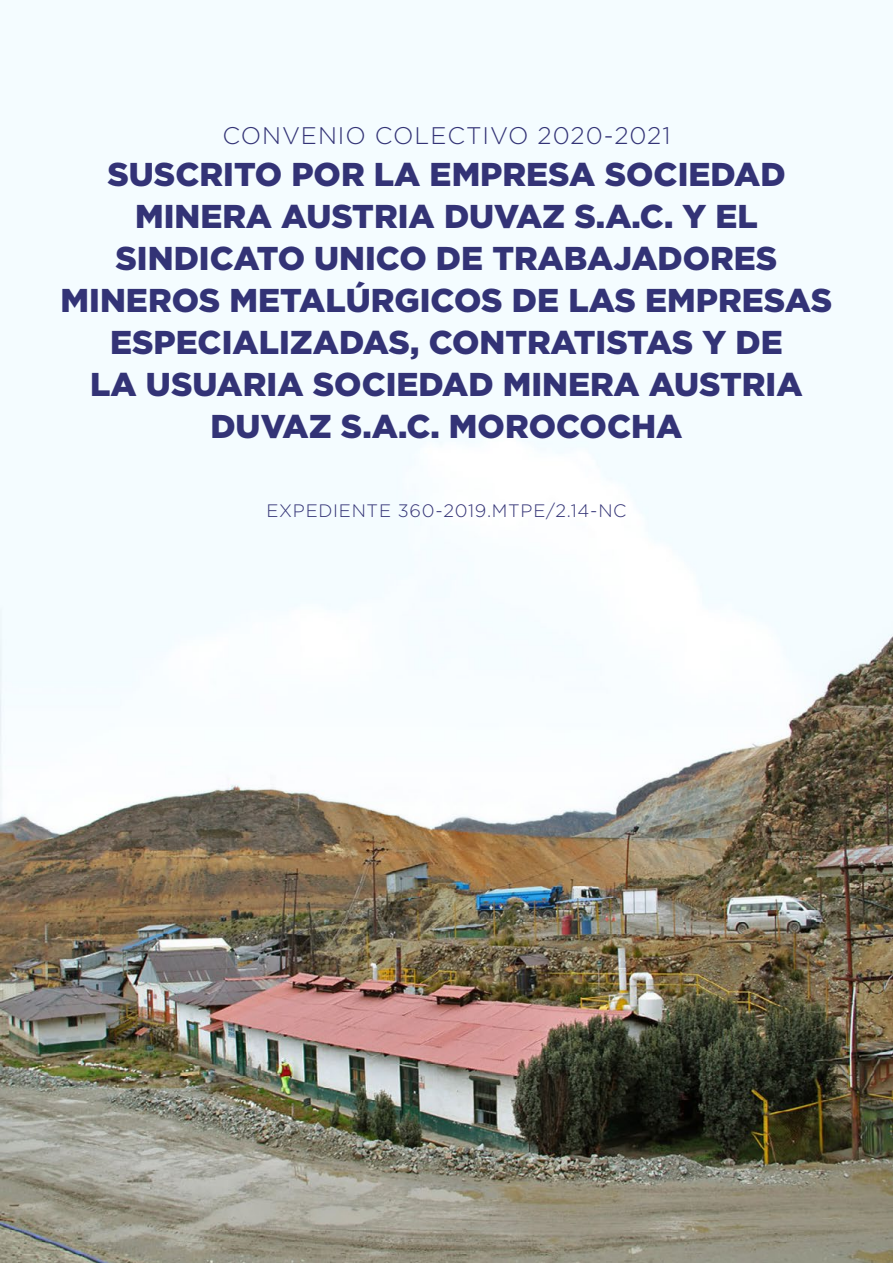
<style>
.page{position:relative;width:893px;height:1263px;background:#fff}
.page>*{position:absolute;margin:0;border:0;box-sizing:border-box;transform-origin:0 0}
.t1{font:900 33px/42px "Gotham";color:#333376;text-align:center}
.t2{font:300 24px "Gotham";letter-spacing:.04em;color:#333376}
.t3{font:300 18px "Gotham";letter-spacing:.04em;color:#333376}
</style>
<div class="page">
<img style="left:0;top:0;width:893px;height:1263px">
<p class="t2" style="left:223px;top:122px;width:449px">CONVENIO COLECTIVO 2020-2021</p>
<p class="t1" style="left:61px;top:153px;width:773px">SUSCRITO POR LA EMPRESA SOCIEDAD<br>MINERA AUSTRIA DUVAZ S.A.C. Y EL<br>SINDICATO UNICO DE TRABAJADORES<br>MINEROS METALÚRGICOS DE LAS EMPRESAS<br>ESPECIALIZADAS, CONTRATISTAS Y DE<br>LA USUARIA SOCIEDAD MINERA AUSTRIA<br>DUVAZ S.A.C. MOROCOCHA</p>
<p class="t3" style="left:266px;top:501px;width:362px">EXPEDIENTE 360-2019.MTPE/2.14-NC</p>
</div>
